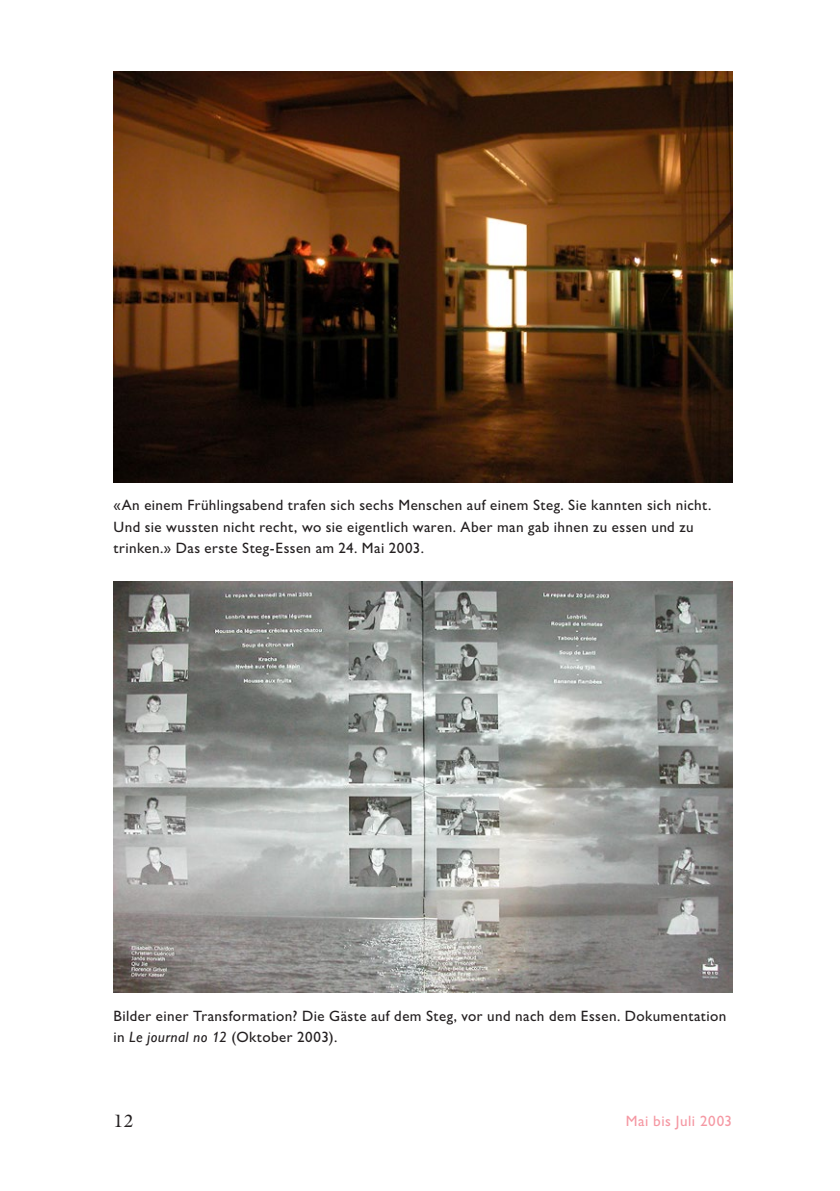
<style>
.page{position:relative;width:840px;height:1191px;background:#fff}
.page>*{position:absolute;margin:0;border:0;box-sizing:border-box;transform-origin:0 0}
.t1{font:18px "Galliard Pro";color:#231f20}
.Bildlegende{font:500 15px/21.2px "Gill Sans Nova";letter-spacing:.03em;color:#231f20}
.t2{font:500 15px "Gill Sans Nova";letter-spacing:.04em;color:#f598a3}
.s1{font-style:italic}
</style>
<div class="page">
<img style="left:113px;top:71px;width:618px;height:411px">
<img style="left:113px;top:582px;width:618px;height:410px">
<p class="Bildlegende" style="left:113px;top:494px;width:599px">«An einem Frühlingsabend trafen sich sechs Menschen auf einem Steg. Sie kannten sich nicht.<br>Und sie wussten nicht recht, wo sie eigentlich waren. Aber man gab ihnen zu essen und zu trinken.» Das erste Steg-Essen am 24. Mai 2003.</p>
<p class="Bildlegende" style="left:113px;top:1005px;width:614px">Bilder einer Transformation? Die Gäste auf dem Steg, vor und nach dem Essen. Dokumentation in <span class="s1">Le journal no 12</span> (Oktober 2003).</p>
<p class="t1" style="left:113px;top:1108px;width:22px">12</p>
<p class="t2" style="left:625px;top:1111px;width:108px">Mai bis Juli 2003</p>
</div>
